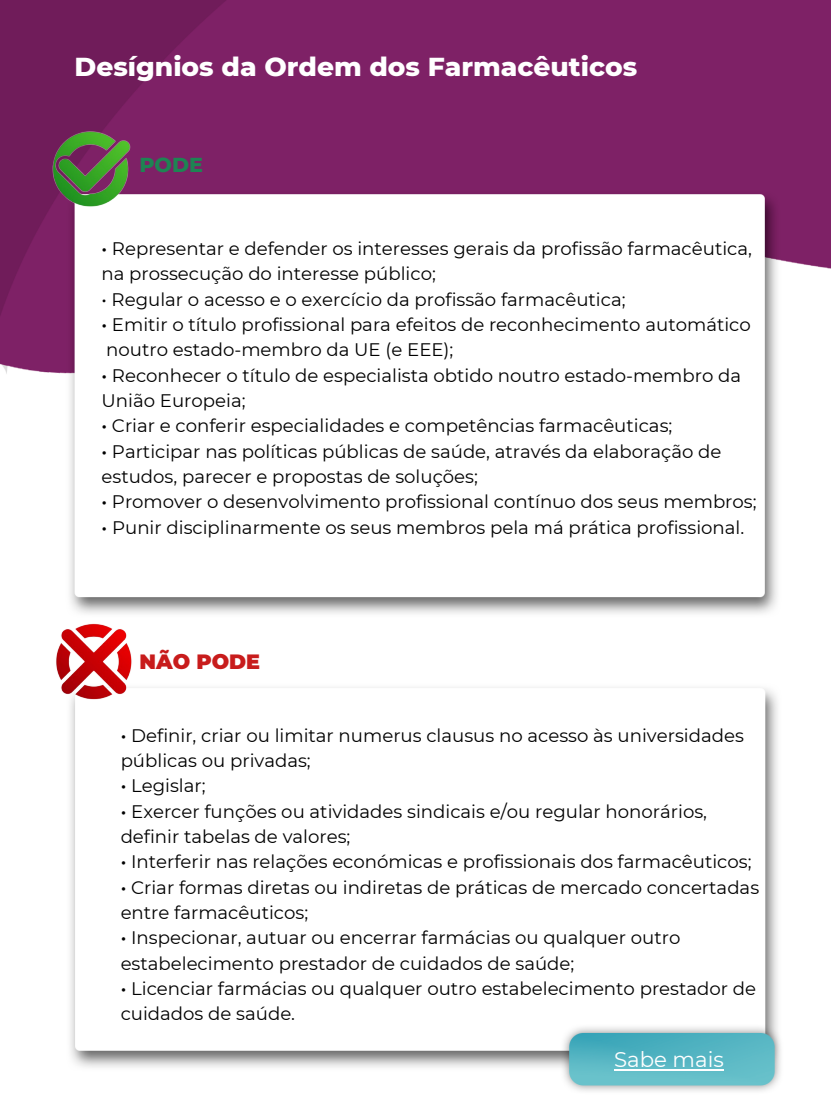
<style>
.page{position:relative;width:831px;height:1108px;background:#fff}
.page>*{position:absolute;margin:0;border:0;box-sizing:border-box;transform-origin:0 0}
.t1{font:800 26.5px "Montserrat";color:#fff}
.t2{font:21.25px "Montserrat";color:#fff}
.t3{font:900 20.62px "Montserrat";color:#c81c1c}
.t4{font:800 20.62px "Montserrat";color:#1e8453}
.t5{font:18.12px/25.3px "Montserrat";color:#000}
.s1{font-weight:500}
</style>
<div class="page">
<img style="left:0;top:0;width:830px;height:1091px">
<img style="left:50px;top:127px;width:90px;height:85px">
<hr style="left:613px;top:1068px;width:110px;height:2px;background:#fff">
<img style="left:48px;top:619px;width:92px;height:85px">
<h1 class="t1" style="left:74px;top:51px;width:564px">Desígnios da Ordem dos Farmacêuticos</h1>
<p class="t4" style="left:139px;top:151px;width:65px">PODE</p>
<p class="t5" style="left:101px;top:236px;width:651px"><span class="s1">•</span> Representar e defender os interesses gerais da profissão farmacêutica, na prossecução do interesse público;</p>
<p class="t5" style="left:101px;top:286px;width:525px">• Regular o acesso e o exercício da profissão farmacêutica;</p>
<p class="t5" style="left:101px;top:311px;width:650px"><span class="s1">•</span> Emitir o título profissional para efeitos de reconhecimento automático noutro estado-membro da UE (e EEE);</p>
<p class="t5" style="left:101px;top:362px;width:641px"><span class="s1">•</span> Reconhecer o título de especialista obtido noutro estado-membro da<br>União Europeia;</p>
<p class="t5" style="left:101px;top:413px;width:572px"><span class="s1">•</span> Criar e conferir especialidades e competências farmacêuticas;</p>
<p class="t5" style="left:101px;top:438px;width:621px"><span class="s1">•</span> Participar nas políticas públicas de saúde, através da elaboração de estudos, parecer e propostas de soluções;</p>
<p class="t5" style="left:101px;top:489px;width:656px"><span class="s1">•</span> Promover o desenvolvimento profissional contínuo dos seus membros;</p>
<p class="t5" style="left:101px;top:514px;width:644px"><span class="s1">•</span> Punir disciplinarmente os seus membros pela má prática profissional.</p>
<p class="t3" style="left:139px;top:649px;width:122px">NÃO PODE</p>
<p class="t5" style="left:121px;top:722px;width:624px"><span class="s1">•</span> Definir, criar ou limitar numerus clausus no acesso às universidades públicas ou privadas;</p>
<p class="t5" style="left:121px;top:772px;width:86px"><span class="s1">•</span> Legislar;</p>
<p class="t5" style="left:121px;top:798px;width:587px"><span class="s1">•</span> Exercer funções ou atividades sindicais e/ou regular honorários, definir tabelas de valores;</p>
<p class="t5" style="left:121px;top:848px;width:632px"><span class="s1">•</span> Interferir nas relações económicas e profissionais dos farmacêuticos;</p>
<p class="t5" style="left:121px;top:874px;width:639px"><span class="s1">•</span> Criar formas diretas ou indiretas de práticas de mercado concertadas entre farmacêuticos;</p>
<p class="t5" style="left:121px;top:924px;width:561px"><span class="s1">•</span> Inspecionar, autuar ou encerrar farmácias ou qualquer outro estabelecimento prestador de cuidados de saúde;</p>
<p class="t5" style="left:121px;top:975px;width:636px"><span class="s1">•</span> Licenciar farmácias ou qualquer outro estabelecimento prestador de cuidados de saúde.</p>
<p class="t2" style="left:613px;top:1046px;width:111px">Sabe mais</p>
</div>
